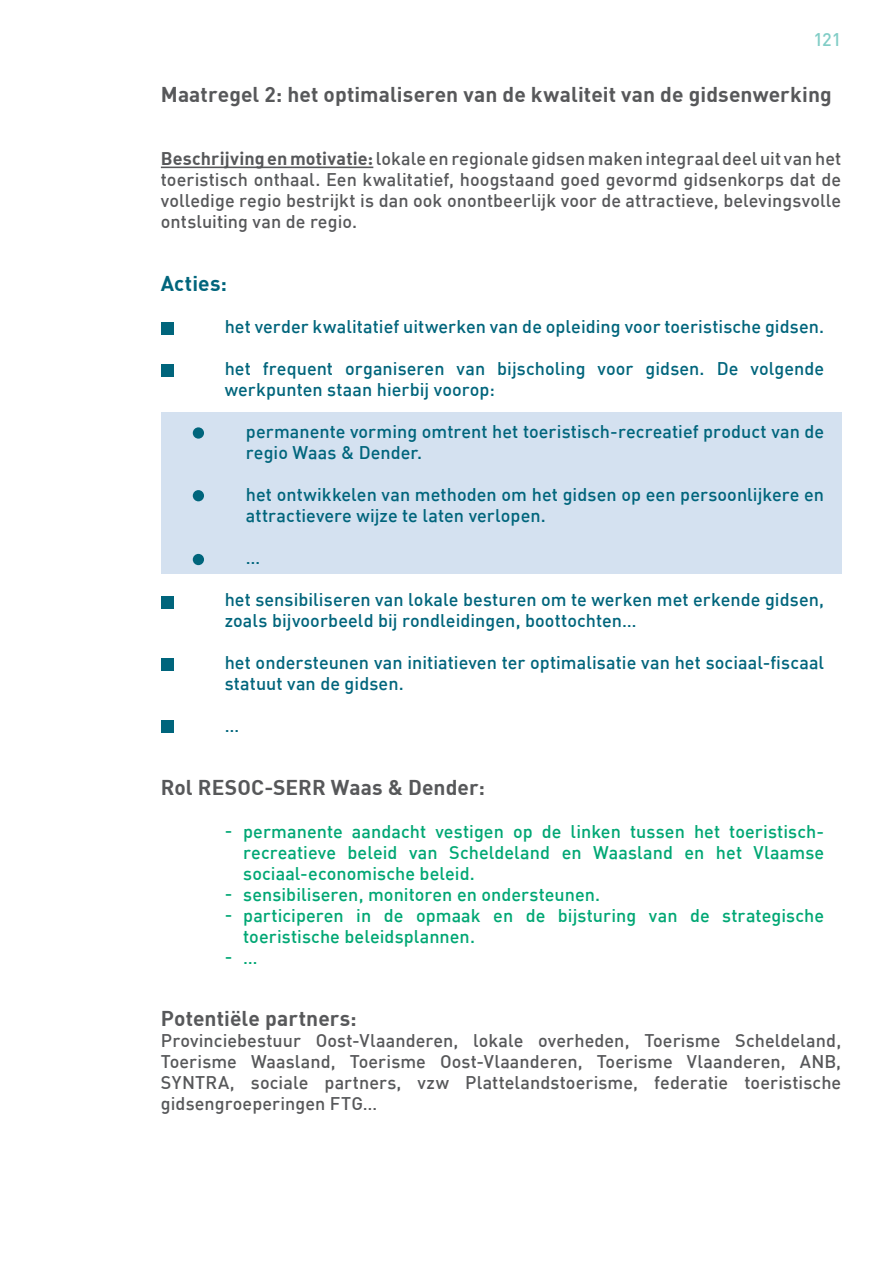
<style>
.page{position:relative;width:893px;height:1263px;background:#fff}
.page>*{position:absolute;margin:0;border:0;box-sizing:border-box;transform-origin:0 0}
.maatregel{font:700 21px "DIN";letter-spacing:.005em;color:#57585a}
.rol_resoc{font:700 21px "DIN";letter-spacing:.005em;color:#57585a}
.ACTIES{font:700 21px "DIN";letter-spacing:.005em;color:#00657c}
.beschrijving_en_moti{font:500 18px/21px "DIN";letter-spacing:.005em;color:#57585a;text-align:justify}
.opsomming_blauw{font:500 18px/21px "DIN";letter-spacing:.005em;color:#00657c}
.opsomming{font:500 18px/21px "DIN";letter-spacing:.005em;color:#00a774;text-align:justify}
.opsomming_blauw_sub{font:500 18px/21px "DIN";letter-spacing:.005em;color:#00657c}
.t1{font:500 18px "DIN";color:#81cdc6}
.s1{font-family:"DIN Bold Alternate";font-weight:400}
</style>
<div class="page">
<div style="left:161px;top:412px;width:680px;height:162px;background:#d4e1f0"></div>
<hr style="left:161px;top:167px;width:212px;height:1px;background:#57585a">
<div style="left:161px;top:322px;width:13px;height:13px;background:#00657c"></div>
<div style="left:161px;top:364px;width:13px;height:13px;background:#00657c"></div>
<div style="left:161px;top:596px;width:13px;height:12px;background:#00657c"></div>
<div style="left:161px;top:658px;width:13px;height:13px;background:#00657c"></div>
<div style="left:161px;top:720px;width:13px;height:13px;background:#00657c"></div>
<div style="left:193px;top:427px;width:11px;height:12px;background:#00657c;border-radius:50%"></div>
<div style="left:193px;top:490px;width:11px;height:11px;background:#00657c;border-radius:50%"></div>
<div style="left:193px;top:554px;width:11px;height:11px;background:#00657c;border-radius:50%"></div>
<p class="t1" style="left:814px;top:28px;width:29px">121</p>
<p class="maatregel" style="left:161px;top:81px;width:672px">Maatregel 2: het optimaliseren van de kwaliteit van de gidsenwerking</p>
<p class="beschrijving_en_moti" style="left:161px;top:147px;width:682px"><span class="s1">Beschrijving en motivatie:</span> lokale en regionale gidsen maken integraal deel uit van het toeristisch onthaal. Een kwalitatief, hoogstaand goed gevormd gidsenkorps dat de volledige regio bestrijkt is dan ook onontbeerlijk voor de attractieve, belevingsvolle ontsluiting van de regio.</p>
<p class="ACTIES" style="left:161px;top:270px;width:68px">Acties:</p>
<p class="opsomming_blauw" style="left:225px;top:315px;width:601px">het verder kwalitatief uitwerken van de opleiding voor toeristische gidsen.</p>
<p class="opsomming_blauw" style="left:225px;top:357px;width:601px">het frequent organiseren van bijscholing voor gidsen. De volgende werkpunten staan hierbij voorop:</p>
<p class="opsomming_blauw_sub" style="left:246px;top:420px;width:580px">permanente vorming omtrent het toeristisch-recreatief product van de regio Waas &amp; Dender.</p>
<p class="opsomming_blauw_sub" style="left:246px;top:483px;width:580px">het ontwikkelen van methoden om het gidsen op een persoonlijkere en attractievere wijze te laten verlopen.</p>
<p class="opsomming_blauw_sub" style="left:246px;top:546px;width:16px">…</p>
<p class="opsomming_blauw" style="left:225px;top:588px;width:601px">het sensibiliseren van lokale besturen om te werken met erkende gidsen, zoals bijvoorbeeld bij rondleidingen, boottochten…</p>
<p class="opsomming_blauw" style="left:225px;top:651px;width:601px">het ondersteunen van initiatieven ter optimalisatie van het sociaal-fiscaal statuut van de gidsen.</p>
<p class="opsomming_blauw" style="left:225px;top:714px;width:16px">…</p>
<p class="rol_resoc" style="left:161px;top:774px;width:325px">Rol RESOC-SERR Waas &amp; Dender:</p>
<p class="opsomming" style="left:225px;top:819px;width:9px">-</p>
<p class="opsomming" style="left:243px;top:820px;width:583px">permanente aandacht vestigen op de linken tussen het toeristisch&shy;recreatieve beleid van Scheldeland en Waasland en het Vlaamse sociaal-economische beleid.</p>
<p class="opsomming" style="left:243px;top:883px;width:358px">sensibiliseren, monitoren en ondersteunen.</p>
<p class="opsomming" style="left:243px;top:904px;width:582px">participeren in de opmaak en de bijsturing van de strategische toeristische beleidsplannen.</p>
<p class="opsomming" style="left:243px;top:946px;width:16px">…</p>
<p class="opsomming" style="left:225px;top:882px;width:9px">-</p>
<p class="opsomming" style="left:225px;top:903px;width:9px">-</p>
<p class="opsomming" style="left:225px;top:945px;width:9px">-</p>
<p class="rol_resoc" style="left:161px;top:1005px;width:197px">Potentiële partners:</p>
<p class="beschrijving_en_moti" style="left:161px;top:1029px;width:682px">Provinciebestuur Oost-Vlaanderen, lokale overheden, Toerisme Scheldeland, Toerisme Waasland, Toerisme Oost-Vlaanderen, Toerisme Vlaanderen, ANB, SYNTRA, sociale partners, vzw Plattelandstoerisme, federatie toeristische gidsengroeperingen FTG…</p>
</div>
